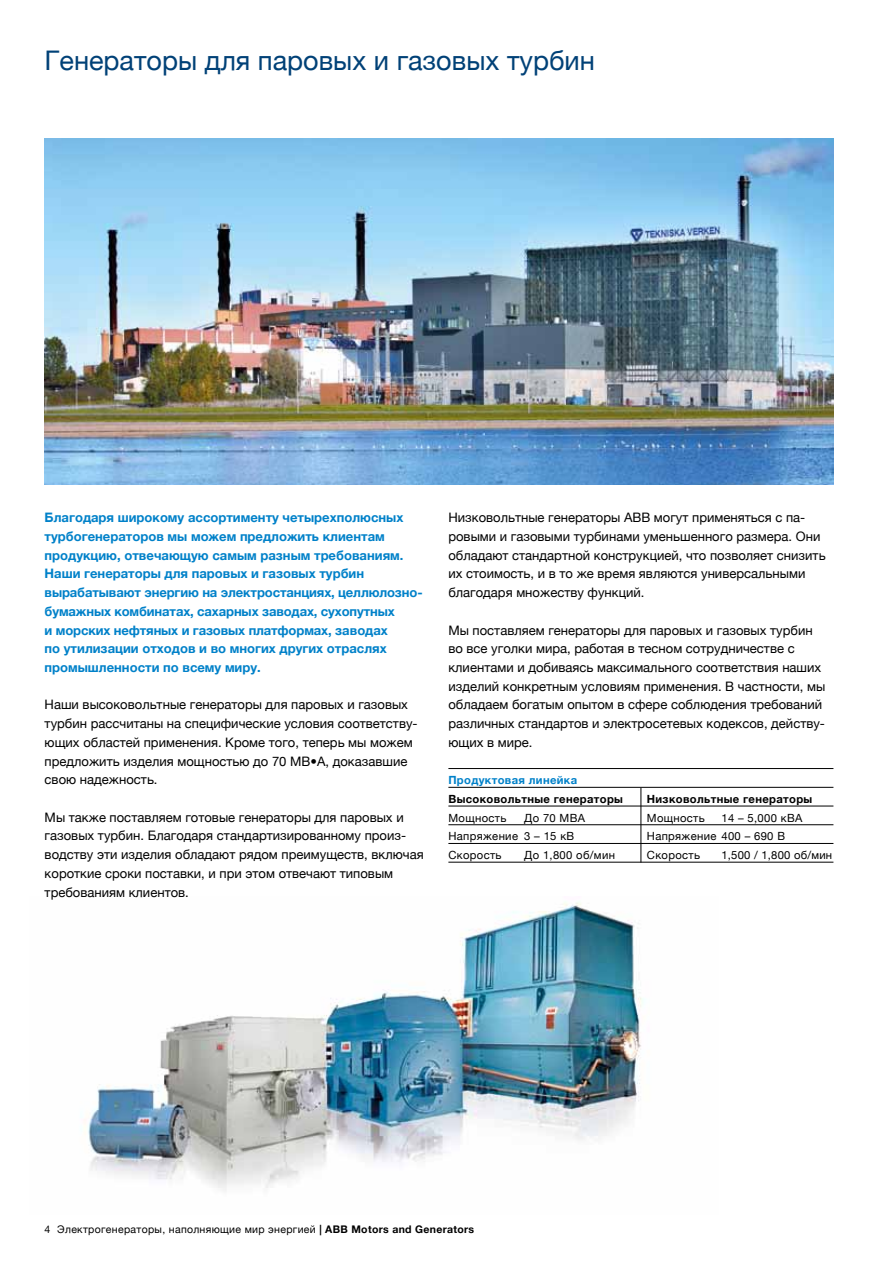
<style>
.page{position:relative;width:893px;height:1263px;background:#fff}
.page>*{position:absolute;margin:0;border:0;box-sizing:border-box;transform-origin:0 0}
.t1{font:27px "Helvetica Neue";color:#004177}
.t2{font:13.05px/18.8px "Helvetica Neue";color:#000}
.t3{font:700 13.05px/18.8px "Helvetica Neue";color:#0081c9}
.t4{font:11.25px/18.8px "Helvetica Neue";letter-spacing:.03em;color:#000}
.t5{font:700 11.25px "Helvetica Neue";letter-spacing:.03em;color:#000}
.t6{font:700 11.25px "Helvetica Neue";letter-spacing:.03em;color:#0081c9}
.t7{font:10.5px "Helvetica Neue";letter-spacing:.03em;color:#000}
.s1{font-weight:700}
</style>
<div class="page">
<img style="left:45px;top:139px;width:788px;height:346px">
<img style="left:88px;top:902px;width:557px;height:289px">
<hr style="left:448px;top:768px;width:385px;height:1px;background:#000">
<hr style="left:448px;top:787px;width:385px;height:1px;background:#000">
<hr style="left:448px;top:806px;width:385px;height:1px;background:#000">
<hr style="left:448px;top:824px;width:385px;height:1px;background:#000">
<hr style="left:448px;top:843px;width:385px;height:1px;background:#000">
<hr style="left:448px;top:862px;width:385px;height:1px;background:#000">
<hr style="left:641px;top:788px;width:1px;height:74px;background:#000">
<h1 class="t1" style="left:45px;top:45px;width:552px">Генераторы для паровых и газовых турбин</h1>
<p class="t3" style="left:45px;top:508px;width:380px">Благодаря широкому ассортименту четырехполюсных турбогенераторов мы можем предложить клиентам продукцию, отвечающую самым разным требованиям.<br>Наши генераторы для паровых и газовых турбин вырабатывают энергию на электростанциях, целлюлозно&shy;бумажных комбинатах, сахарных заводах, сухопутных<br>и морских нефтяных и газовых платформах, заводах<br>по утилизации отходов и во многих других отраслях промышленности по всему миру.</p>
<p class="t2" style="left:45px;top:695px;width:374px">Наши высоковольтные генераторы для паровых и газовых турбин рассчитаны на специфические условия соответству&shy;ющих областей применения. Кроме того, теперь мы можем предложить изделия мощностью до 70 МВ•А, доказавшие свою надежность.</p>
<p class="t2" style="left:45px;top:807px;width:381px">Мы также поставляем готовые генераторы для паровых и газовых турбин. Благодаря стандартизированному произ&shy;водству эти изделия обладают рядом преимуществ, включая короткие сроки поставки, и при этом отвечают типовым требованиям клиентов.</p>
<p class="t2" style="left:448px;top:508px;width:379px">Низковольтные генераторы ABB могут применяться с па&shy;ровыми и газовыми турбинами уменьшенного размера. Они обладают стандартной конструкцией, что позволяет снизить их стоимость, и в то же время являются универсальными благодаря множеству функций.</p>
<p class="t2" style="left:448px;top:620px;width:379px">Мы поставляем генераторы для паровых и газовых турбин во все уголки мира, работая в тесном сотрудничестве с клиентами и добиваясь максимального соответствия наших изделий конкретным условиям применения. В частности, мы обладаем богатым опытом в сфере соблюдения требований различных стандартов и электросетевых кодексов, действу&shy;ющих в мире.</p>
<p class="t6" style="left:448px;top:773px;width:130px">Продуктовая линейка</p>
<p class="t5" style="left:448px;top:792px;width:176px">Высоковольтные генераторы</p>
<p class="t4" style="left:448px;top:808px;width:71px">Мощность<br>Напряжение<br>Скорость</p>
<p class="t5" style="left:647px;top:792px;width:167px">Низковольтные генераторы</p>
<p class="t4" style="left:647px;top:808px;width:140px">Мощность<br>Напряжение 400 – 690 В<br>Скорость</p>
<p class="t4" style="left:524px;top:808px;width:92px">До 70 МВА<br>3 – 15 кВ<br>До 1,800 об/мин</p>
<p class="t4" style="left:721px;top:808px;width:82px">14 – 5,000 кВА</p>
<p class="t4" style="left:721px;top:845px;width:112px">1,500 / 1,800 об/мин</p>
<p class="t7" style="left:45px;top:1223px;width:431px">4 Электрогенераторы, наполняющие мир энергией <span class="s1">| ABB Motors and Generators</span></p>
</div>
